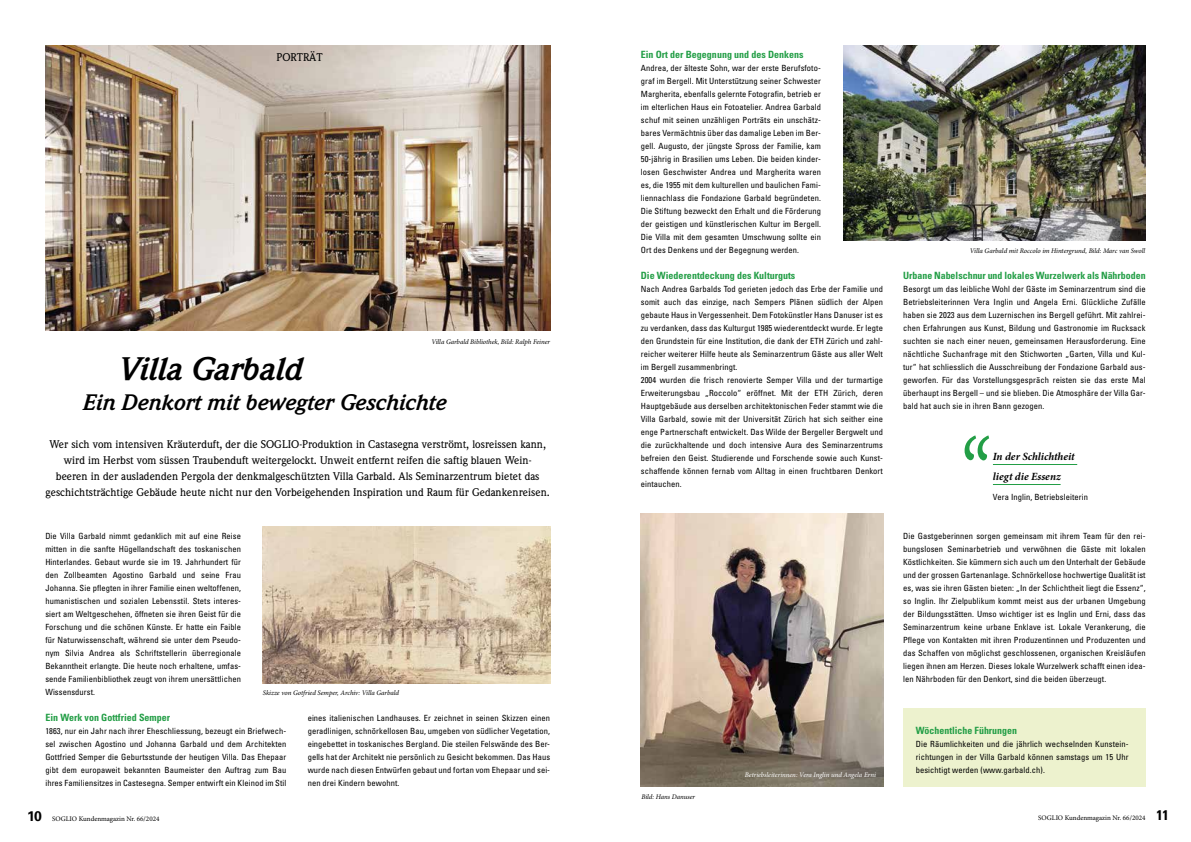
<style>
.page{position:relative;width:1191px;height:842px;background:#fff}
.page>*{position:absolute;margin:0;border:0;box-sizing:border-box;transform-origin:0 0}
.t1{font:italic 700 32px "Weidemann";color:#000}
.t2{font:italic 700 22px "Weidemann";color:#000}
.t3{font:700 condensed 14px "Univers";color:#000}
.t4{font:500 11px/16px "Weidemann";color:#000;text-align:center}
.t5{font:italic 700 11px/20px "Minion Pro";color:#000}
.t6{font:700 condensed 10px "Univers";color:#239e46}
.t7{font:condensed 8.5px/13px "Univers";letter-spacing:.01em;color:#000;text-align:justify}
.t8{font:italic 7px "Minion Pro";letter-spacing:-.005em;color:#000}
.t9{font:7px "Minion Pro";color:#000}
.t10{font:italic 7px "Minion Pro";letter-spacing:-.01em;color:#fff}
.s1{font-family:"Univers";font-weight:700;font-size:14px}
</style>
<div class="page">
<img style="left:641px;top:513px;width:242px;height:273px">
<img style="left:45px;top:45px;width:505px;height:285px">
<img style="left:843px;top:45px;width:302px;height:195px">
<img style="left:263px;top:526px;width:287px;height:157px">
<hr style="left:993px;top:464px;width:84px;height:1px;background:#239e46">
<hr style="left:993px;top:484px;width:67px;height:1px;background:#239e46">
<svg style="left:964px;top:435px;width:25px;height:25px"></svg>
<div style="left:903px;top:708px;width:242px;height:78px;background:#edf2ce"></div>
<p class="t4" style="left:276px;top:49px;width:48px">PORTRÄT</p>
<p class="t8" style="left:431px;top:337px;width:120px">Villa Garbald Bibliothek, Bild: Ralph Feiner</p>
<h1 class="t1" style="left:117px;top:349px;width:185px">Villa Garbald</h1>
<h2 class="t2" style="left:81px;top:390px;width:365px">Ein Denkort mit bewegter Geschichte</h2>
<p class="t4" style="left:46px;top:436px;width:506px">Wer sich vom intensiven Kräuterduft, der die SOGLIO-Produktion in Castasegna verströmt, losreissen kann, wird im Herbst vom süssen Traubenduft weitergelockt. Unweit entfernt reifen die saftig blauen Wein-<br>beeren in der ausladenden Pergola der denkmalgeschützten Villa Garbald. Als Seminarzentrum bietet das geschichtsträchtige Gebäude heute nicht nur den Vorbeigehenden Inspiration und Raum für Gedankenreisen.</p>
<p class="t7" style="left:45px;top:530px;width:197px">Die Villa Garbald nimmt gedanklich mit auf eine Reise mitten in die sanfte Hügellandschaft des toskanischen Hinterlandes. Gebaut wurde sie im 19. Jahrhundert für den Zollbeamten Agostino Garbald und seine Frau Johanna. Sie pflegten in ihrer Familie einen weltoffenen, humanistischen und sozialen Lebensstil. Stets interes&shy;siert am Weltgeschehen, öffneten sie ihren Geist für die Forschung und die schönen Künste. Er hatte ein Faible für Naturwissenschaft, während sie unter dem Pseudo&shy;nym Silvia Andrea als Schriftstellerin überregionale Bekanntheit erlangte. Die heute noch erhaltene, umfas&shy;sende Familienbibliothek zeugt von ihrem unersättlichen Wissensdurst.</p>
<p class="t8" style="left:263px;top:688px;width:138px">Skizze von Gotfried Semper, Archiv: Villa Garbald</p>
<p class="t6" style="left:45px;top:712px;width:126px">Ein Werk von Gottfried Semper</p>
<p class="t7" style="left:45px;top:725px;width:242px">1863, nur ein Jahr nach ihrer Eheschliessung, bezeugt ein Briefwech&shy;sel zwischen Agostino und Johanna Garbald und dem Architekten Gottfried Semper die Geburtsstunde der heutigen Villa. Das Ehepaar gibt dem europaweit bekannten Baumeister den Auftrag zum Bau ihres Familiensitzes in Castesegna. Semper entwirft ein Kleinod im Stil</p>
<p class="t7" style="left:308px;top:712px;width:244px">eines italienischen Landhauses. Er zeichnet in seinen Skizzen einen geradlinigen, schnörkellosen Bau, umgeben von südlicher Vegetation, eingebettet in toskanisches Bergland. Die steilen Felswände des Ber&shy;gells hat der Architekt nie persönlich zu Gesicht bekommen. Das Haus wurde nach diesen Entwürfen gebaut und fortan vom Ehepaar und sei&shy;nen drei Kindern bewohnt.</p>
<p class="t6" style="left:641px;top:49px;width:164px">Ein Ort der Begegnung und des Denkens</p>
<p class="t7" style="left:641px;top:62px;width:182px">Andrea, der älteste Sohn, war der erste Berufsfoto&shy;graf im Bergell. Mit Unterstützung seiner Schwester Margherita, ebenfalls gelernte Fotografin, betrieb er im elterlichen Haus ein Fotoatelier. Andrea Garbald schuf mit seinen unzähligen Porträts ein unschätz&shy;bares Vermächtnis über das damalige Leben im Ber&shy;gell. Augusto, der jüngste Spross der Familie, kam 50-jährig in Brasilien ums Leben. Die beiden kinder&shy;losen Geschwister Andrea und Margherita waren es, die 1955 mit dem kulturellen und baulichen Fami&shy;liennachlass die Fondazione Garbald begründeten.<br>Die Stiftung bezweckt den Erhalt und die Förderung der geistigen und künstlerischen Kultur im Bergell.<br>Die Villa mit dem gesamten Umschwung sollte ein Ort des Denkens und der Begegnung werden.</p>
<p class="t6" style="left:641px;top:270px;width:156px">Die Wiederentdeckung des Kulturguts</p>
<p class="t7" style="left:641px;top:283px;width:244px;text-align:left">Nach Andrea Garbalds Tod gerieten jedoch das Erbe der Familie und somit auch das einzige, nach Sempers Plänen südlich der Alpen gebaute Haus in Vergessenheit. Dem Fotokünstler Hans Danuser ist es zu verdanken, dass das Kulturgut 1985 wiederentdeckt wurde. Er legte den Grundstein für eine Institution, die dank der ETH Zürich und zahl&shy;reicher weiterer Hilfe heute als Seminarzentrum Gäste aus aller Welt im Bergell zusammenbringt.<br>2004 wurden die frisch renovierte Semper Villa und der turmartige Erweiterungsbau „Roccolo“ eröffnet. Mit der ETH Zürich, deren Hauptgebäude aus derselben architektonischen Feder stammt wie die Villa Garbald, sowie mit der Universität Zürich hat sich seither eine enge Partnerschaft entwickelt. Das Wilde der Bergeller Bergwelt und die zurückhaltende und doch intensive Aura des Seminarzentrums befreien den Geist. Studierende und Forschende sowie auch Kunst&shy;schaffende können fernab vom Alltag in einen fruchtbaren Denkort eintauchen.</p>
<p class="t8" style="left:641px;top:792px;width:55px">Bild: Hans Danuser</p>
<p class="t10" style="left:745px;top:770px;width:133px">Betriebsleiterinnen: Vera Inglin und Angela Erni</p>
<p class="t8" style="left:970px;top:246px;width:177px">Villa Garbald mit Roccolo im Hintergrund, Bild: Marc van Swoll</p>
<p class="t6" style="left:903px;top:270px;width:244px">Urbane Nabelschnur und lokales Wurzelwerk als Nährboden</p>
<p class="t7" style="left:903px;top:283px;width:244px">Besorgt um das leibliche Wohl der Gäste im Seminarzentrum sind die Betriebsleiterinnen Vera Inglin und Angela Erni. Glückliche Zufälle haben sie 2023 aus dem Luzernischen ins Bergell geführt. Mit zahlrei&shy;chen Erfahrungen aus Kunst, Bildung und Gastronomie im Rucksack suchten sie nach einer neuen, gemeinsamen Herausforderung. Eine nächtliche Suchanfrage mit den Stichworten „Garten, Villa und Kul&shy;tur“ hat schliesslich die Ausschreibung der Fondazione Garbald aus&shy;geworfen. Für das Vorstellungsgespräch reisten sie das erste Mal überhaupt ins Bergell – und sie blieben. Die Atmosphäre der Villa Gar&shy;bald hat auch sie in ihren Bann gezogen.</p>
<p class="t5" style="left:993px;top:446px;width:83px">In der Schlichtheit liegt die Essenz</p>
<p class="t7" style="left:993px;top:491px;width:97px">Vera Inglin, Betriebsleiterin</p>
<p class="t7" style="left:903px;top:530px;width:244px">Die Gastgeberinnen sorgen gemeinsam mit ihrem Team für den rei&shy;bungslosen Seminarbetrieb und verwöhnen die Gäste mit lokalen Köstlichkeiten. Sie kümmern sich auch um den Unterhalt der Gebäude und der grossen Gartenanlage. Schnörkellose hochwertige Qualität ist es, was sie ihren Gästen bieten: „In der Schlichtheit liegt die Essenz“, so Inglin. Ihr Zielpublikum kommt meist aus der urbanen Umgebung der Bildungsstätten. Umso wichtiger ist es Inglin und Erni, dass das Seminarzentrum keine urbane Enklave ist. Lokale Verankerung, die Pflege von Kontakten mit ihren Produzentinnen und Produzenten und das Schaffen von möglichst geschlossenen, organischen Kreisläufen liegen ihnen am Herzen. Dieses lokale Wurzelwerk schafft einen idea&shy;len Nährboden für den Denkort, sind die beiden überzeugt.</p>
<p class="t6" style="left:915px;top:725px;width:103px">Wöchentliche Führungen</p>
<p class="t7" style="left:915px;top:738px;width:214px">Die Räumlichkeiten und die jährlich wechselnden Kunstein&shy;richtungen in der Villa Garbald können samstags um 15 Uhr besichtigt werden (www.garbald.ch).</p>
<p class="t9" style="left:27px;top:814px;width:134px"><span class="s1">10</span> SOGLIO Kundenmagazin Nr. 66/2024</p>
<p class="t9" style="left:1038px;top:813px;width:109px">SOGLIO Kundenmagazin Nr. 66/2024</p>
<h3 class="t3" style="left:1156px;top:807px;width:14px">11</h3>
</div>
